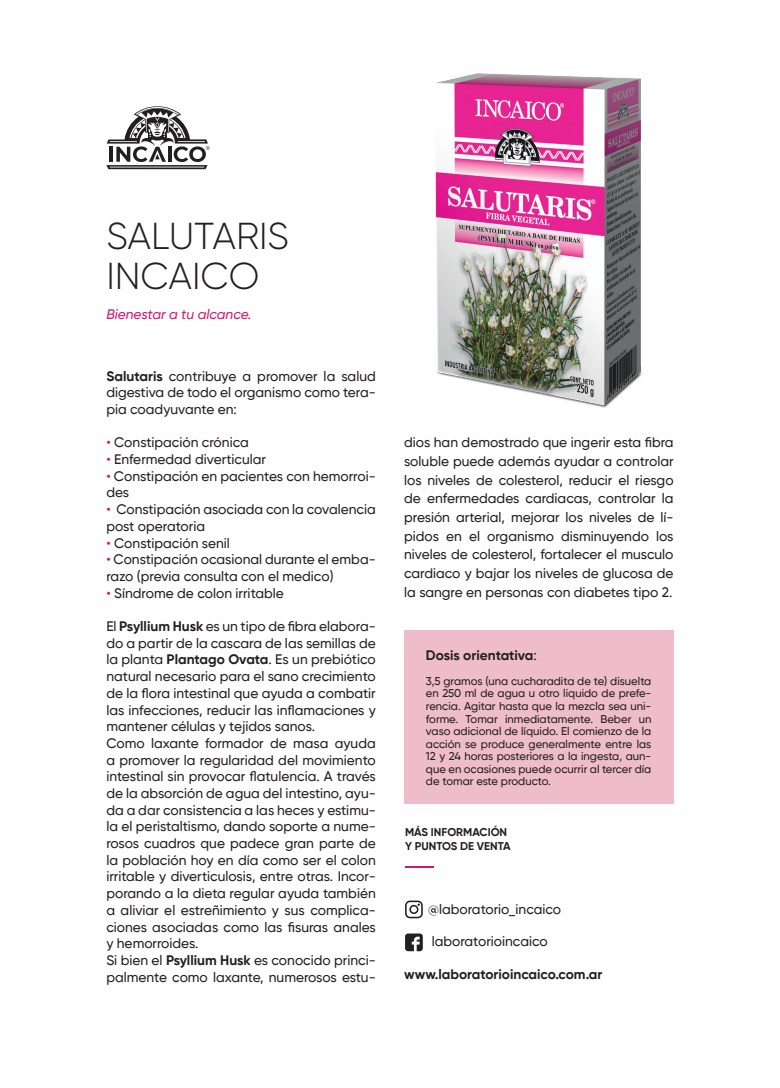
<style>
.page{position:relative;width:780px;height:1088px;background:#fff}
.page>*{position:absolute;margin:0;border:0;box-sizing:border-box;transform-origin:0 0}
.t1{font:300 37.5px/40px "Gilroy";color:#231f20}
.t2{font:500 13.75px/16.8px "Gilroy";color:#231f20}
.t3{font:700 13.75px "Gilroy";color:#231f20}
.t4{font:italic 500 13.75px "Gilroy";color:#d11773}
.t5{font:500 11.25px/12.6px "Gilroy";color:#231f20;text-align:justify}
.t6{font:700 11.25px/13.8px "Gilroy";color:#231f20}
.s1{font-weight:700}
.s2{color:#d11773}
.s3{font-weight:500}
</style>
<div class="page">
<div style="left:404px;top:630px;width:269px;height:174px;background:#eebcca"></div>
<svg style="left:106px;top:106px;width:103px;height:63px"></svg>
<svg style="left:405px;top:933px;width:18px;height:18px"></svg>
<svg style="left:405px;top:900px;width:18px;height:18px"></svg>
<hr style="left:405px;top:866px;width:29px;height:2px;background:#d11773">
<img style="left:435px;top:73px;width:207px;height:335px">
<h1 class="t1" style="left:106px;top:216px;width:184px">SALUTARIS<br>INCAICO</h1>
<p class="t4" style="left:106px;top:306px;width:147px">Bienestar a tu alcance.</p>
<p class="t2" style="left:106px;top:367px;width:271px;text-align:justify"><span class="s1">Salutaris</span> contribuye a promover la salud digestiva de todo el organismo como tera&shy;pia coadyuvante en:</p>
<p class="t2" style="left:106px;top:434px;width:144px"><span class="s2">•</span> Constipación crónica</p>
<p class="t2" style="left:106px;top:451px;width:161px"><span class="s2">•</span> Enfermedad diverticular</p>
<p class="t2" style="left:106px;top:467px;width:271px"><span class="s2">•</span> Constipación en pacientes con hemorroi&shy;des</p>
<p class="t2" style="left:106px;top:501px;width:271px"><span class="s2">•</span> Constipación asociada con la covalencia post operatoria</p>
<p class="t2" style="left:106px;top:534px;width:125px"><span class="s2">•</span> Constipación senil</p>
<p class="t2" style="left:106px;top:551px;width:271px"><span class="s2">•</span> Constipación ocasional durante el emba&shy;razo (previa consulta con el medico)</p>
<p class="t2" style="left:106px;top:584px;width:179px"><span class="s2">•</span> Síndrome de colon irritable</p>
<p class="t2" style="left:106px;top:618px;width:271px">El <span class="s1">Psyllium Husk</span> es un tipo de fibra elabora&shy;do a partir de la cascara de las semillas de la planta <span class="s1">Plantago Ovata</span>. Es un prebiótico natural necesario para el sano crecimiento de la flora intestinal que ayuda a combatir las infecciones, reducir las inflamaciones y mantener células y tejidos sanos.<br>Como laxante formador de masa ayuda a promover la regularidad del movimiento intestinal sin provocar flatulencia. A través de la absorción de agua del intestino, ayu&shy;da a dar consistencia a las heces y estimu&shy;la el peristaltismo, dando soporte a nume&shy;rosos cuadros que padece gran parte de la población hoy en día como ser el colon irritable y diverticulosis, entre otras. Incor&shy;porando a la dieta regular ayuda también a aliviar el estreñimiento y sus complica&shy;ciones asociadas como las fisuras anales y hemorroides.<br>Si bien el <span class="s1">Psyllium Husk</span> es conocido princi&shy;palmente como laxante, numerosos estu-</p>
<p class="t2" style="left:404px;top:433px;width:271px;line-height:18.8px;text-align:justify">dios han demostrado que ingerir esta fibra soluble puede además ayudar a controlar los niveles de colesterol, reducir el riesgo de enfermedades cardiacas, controlar la presión arterial, mejorar los niveles de lí&shy;pidos en el organismo disminuyendo los niveles de colesterol, fortalecer el musculo cardiaco y bajar los niveles de glucosa de la sangre en personas con diabetes tipo 2.</p>
<p class="t3" style="left:426px;top:646px;width:112px">Dosis orientativa<span class="s3">:</span></p>
<p class="t5" style="left:426px;top:674px;width:227px">3,5 gramos (una cucharadita de te) disuelta en 250 ml de agua u otro liquido de prefe&shy;rencia. Agitar hasta que la mezcla sea uni&shy;forme. Tomar inmediatamente. Beber un vaso adicional de líquido. El comienzo de la acción se produce generalmente entre las 12 y 24 horas posteriores a la ingesta, aun&shy;que en ocasiones puede ocurrir al tercer día de tomar este producto.</p>
<p class="t6" style="left:405px;top:825px;width:107px">MÁS INFORMACIÓN<br>Y PUNTOS DE VENTA</p>
<p class="t2" style="left:428px;top:900px;width:134px">@laboratorio_incaico</p>
<p class="t2" style="left:431px;top:933px;width:118px">laboratorioincaico</p>
<p class="t3" style="left:404px;top:965px;width:200px">www.laboratorioincaico.com.ar</p>
</div>
